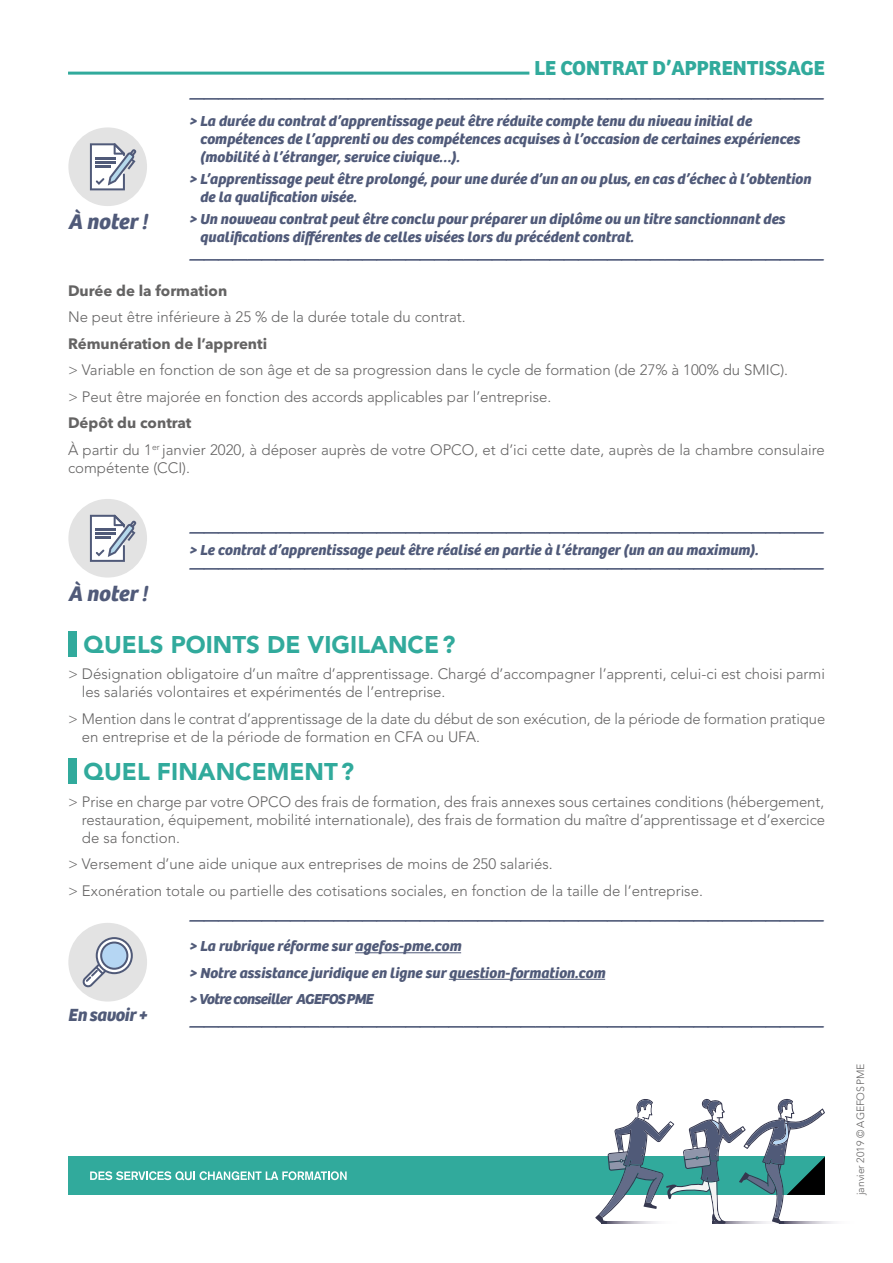
<style>
.page{position:relative;width:893px;height:1263px;background:#fff}
.page>*{position:absolute;margin:0;border:0;box-sizing:border-box;transform-origin:0 0}
.t1{font:900 24px "Avenir";color:#31aa9c}
.t2{font:italic 700 21.9px "Bree";color:#505a79}
.t3{font:700 21px "Bree";color:#31aa9c}
.t4{font:italic 700 18.3px "Bree";letter-spacing:-.015em;color:#505a78}
.t5{font:300 15px/18px "Avenir";color:#646363}
.t6{font:italic 700 15px/18px "Bree";color:#505a79}
.t7{font:italic 700 15px/26.5px "Bree";color:#505a78}
.t8{font:700 15px "Avenir Next LT Pro";color:#646363}
.t9{font:300 10.5px "Avenir";letter-spacing:-.01em;color:#646363}
</style>
<div class="page">
<svg style="left:825px;top:1221px;width:9px;height:3px"></svg>
<div style="left:68px;top:1157px;width:757px;height:38px;background:#31aa9c"></div>
<svg style="left:90px;top:1171px;width:257px;height:9px"></svg>
<hr style="left:68px;top:72px;width:461px;height:3px;background:#31aa9c">
<div style="left:68px;top:499px;width:79px;height:78px;background:#e3e3e3;border-radius:50%"></div>
<svg style="left:90px;top:515px;width:46px;height:47px"></svg>
<hr style="left:96px;top:533px;width:20px;height:2px;background:#505a79">
<div style="left:68px;top:127px;width:79px;height:79px;background:#e3e3e3;border-radius:50%"></div>
<svg style="left:90px;top:143px;width:46px;height:47px"></svg>
<hr style="left:96px;top:161px;width:20px;height:2px;background:#505a79">
<svg style="left:595px;top:1099px;width:230px;height:125px"></svg>
<div style="left:68px;top:631px;width:9px;height:26px;background:#31aa9c"></div>
<div style="left:68px;top:759px;width:9px;height:25px;background:#31aa9c"></div>
<hr style="left:355px;top:952px;width:106px;height:1px;background:#505a78">
<hr style="left:449px;top:979px;width:156px;height:1px;background:#505a78">
<div style="left:68px;top:923px;width:79px;height:78px;background:#e3e3e3;border-radius:50%"></div>
<svg style="left:97px;top:938px;width:35px;height:35px"></svg>
<div style="left:96px;top:937px;width:37px;height:37px;border:2px solid #505a78;border-radius:50%"></div>
<div style="left:101px;top:942px;width:26px;height:27px;background:#b5d6f3;border-radius:50%"></div>
<div style="left:100px;top:941px;width:28px;height:29px;border:2px solid #505a78;border-radius:50%"></div>
<svg style="left:82px;top:954px;width:34px;height:34px"></svg>
<h3 class="t3" style="left:534px;top:55px;width:292px">LE CONTRAT D’APPRENTISSAGE</h3>
<p class="t6" style="left:189px;top:87px;width:636px;line-height:22.2px">———————————————————————————————————————————— &gt; La durée du contrat d’apprentissage peut être réduite compte tenu du niveau initial de</p>
<p class="t6" style="left:200px;top:130px;width:602px">compétences de l’apprenti ou des compétences acquises à l’occasion de certaines expériences (mobilité à l’étranger, service civique…).</p>
<p class="t6" style="left:200px;top:170px;width:613px;text-indent:-11px">&gt; L’apprentissage peut être prolongé, pour une durée d’un an ou plus, en cas d’échec à l’obtention de la qualification visée.</p>
<p class="t6" style="left:200px;top:210px;width:587px;text-indent:-11px">&gt; Un nouveau contrat peut être conclu pour préparer un diplôme ou un titre sanctionnant des qualifications différentes de celles visées lors du précédent contrat.</p>
<p class="t6" style="left:189px;top:251px;width:636px">————————————————————————————————————————————</p>
<p class="t8" style="left:68px;top:281px;width:161px">Durée de la formation</p>
<p class="t5" style="left:68px;top:308px;width:399px">Ne peut être inférieure à 25 % de la durée totale du contrat.</p>
<p class="t8" style="left:68px;top:334px;width:201px">Rémunération de l’apprenti</p>
<p class="t5" style="left:68px;top:357px;width:722px;line-height:26.5px">&gt; Variable en fonction de son âge et de sa progression dans le cycle de formation (de 27% à 100% du SMIC). &gt; Peut être majorée en fonction des accords applicables par l’entreprise.</p>
<p class="t8" style="left:68px;top:414px;width:125px">Dépôt du contrat</p>
<p class="t5" style="left:68px;top:441px;width:758px">À partir du 1<sup>er</sup> janvier 2020, à déposer auprès de votre OPCO, et d’ici cette date, auprès de la chambre consulaire compétente (CCI).</p>
<h2 class="t2" style="left:68px;top:209px;width:81px">À noter !</h2>
<h2 class="t2" style="left:68px;top:581px;width:81px">À noter !</h2>
<p class="t6" style="left:189px;top:524px;width:636px">———————————————————————————————————————————— &gt; Le contrat d’apprentissage peut être réalisé en partie à l’étranger (un an au maximum). ————————————————————————————————————————————</p>
<h1 class="t1" style="left:84px;top:624px;width:373px">QUELS POINTS DE VIGILANCE?</h1>
<p class="t5" style="left:82px;top:665px;width:744px;text-indent:-14px">&gt; Désignation obligatoire d’un maître d’apprentissage. Chargé d’accompagner l’apprenti, celui-ci est choisi parmi les salariés volontaires et expérimentés de l’entreprise.</p>
<p class="t5" style="left:82px;top:710px;width:745px;text-indent:-14px">&gt; Mention dans le contrat d’apprentissage de la date du début de son exécution, de la période de formation pratique en entreprise et de la période de formation en CFA ou UFA.</p>
<h1 class="t1" style="left:84px;top:751px;width:272px">QUEL FINANCEMENT?</h1>
<p class="t5" style="left:82px;top:793px;width:745px;text-align:justify;text-indent:-14px">&gt; Prise en charge par votre OPCO des frais de formation, des frais annexes sous certaines conditions (hébergement, restauration, équipement, mobilité internationale), des frais de formation du maître d’apprentissage et d’exercice de sa fonction.</p>
<p class="t5" style="left:68px;top:851px;width:636px;line-height:26.5px">&gt; Versement d’une aide unique aux entreprises de moins de 250 salariés.<br>&gt; Exonération totale ou partielle des cotisations sociales, en fonction de la taille de l’entreprise.</p>
<p class="t7" style="left:189px;top:907px;width:636px">———————————————————————————————————————————— &gt; La rubrique réforme sur agefos-pme.com<br>&gt; Notre assistance juridique en ligne sur question-formation.com<br>&gt; Votre conseiller AGEFOSPME ————————————————————————————————————————————</p>
<p class="t4" style="left:68px;top:1004px;width:81px">En savoir +</p>
<p class="t9" style="left:854px;top:1195px;width:133px;rotate:-90deg">janvier 2019 © AGEFOSPME</p>
</div>
